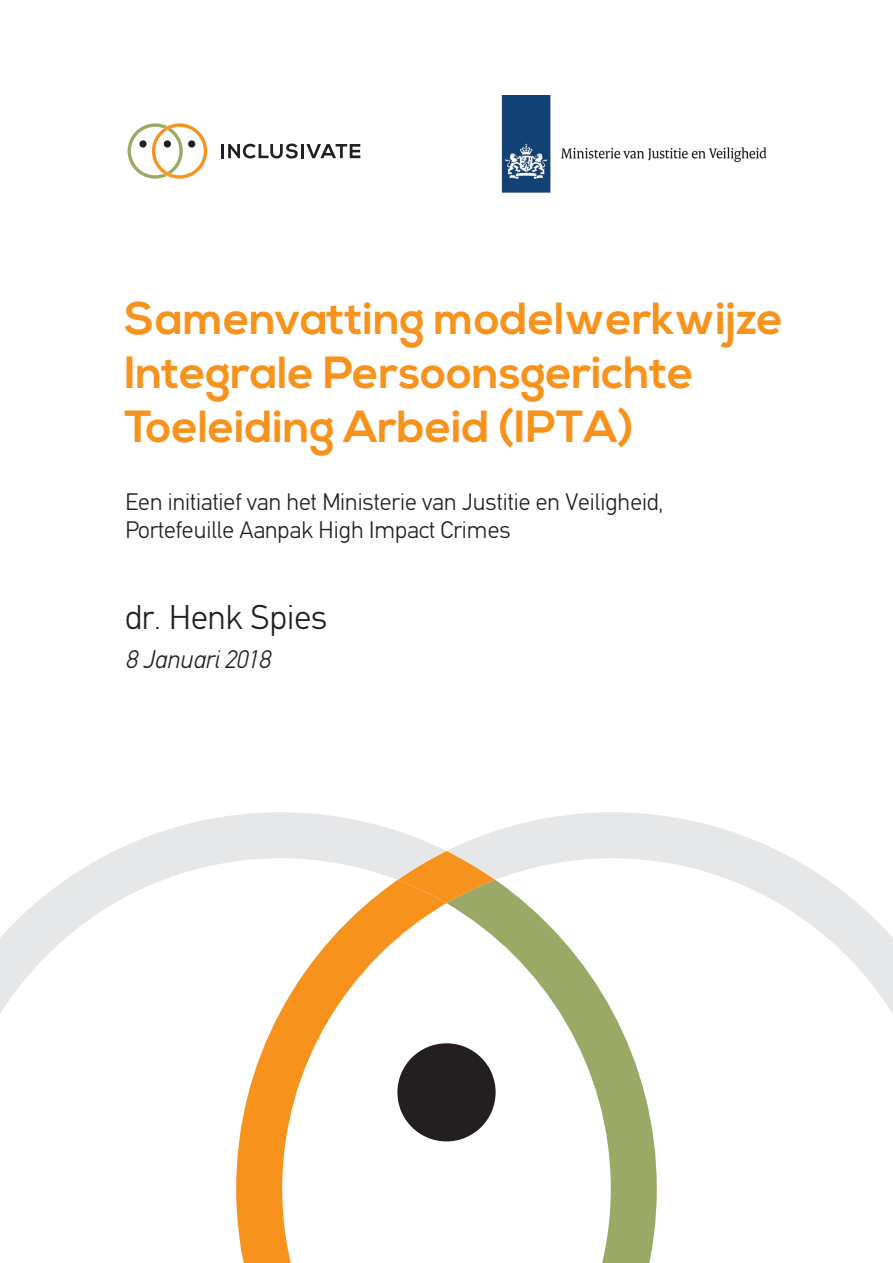
<style>
.page{position:relative;width:893px;height:1263px;background:#fff}
.page>*{position:absolute;margin:0;border:0;box-sizing:border-box;transform-origin:0 0}
.t1{font:700 45px/54px "Nexa";color:#f7931d}
.t2{font:300 34.5px "PF Din Text";color:#231f20}
.t3{font:italic 300 25.5px "PF Din Text";color:#231f20}
.t4{font:300 24px/28.8px "PF Din Text";color:#231f20}
</style>
<div class="page">
<svg style="left:128px;top:123px;width:79px;height:56px"></svg>
<div style="left:188px;top:140px;width:7px;height:8px;background:#231f20;border-radius:50%"></div>
<hr style="left:221px;top:144px;width:3px;height:14px;background:#231f20">
<svg style="left:228px;top:144px;width:70px;height:15px"></svg>
<hr style="left:301px;top:144px;width:3px;height:14px;background:#231f20">
<svg style="left:306px;top:144px;width:54px;height:14px"></svg>
<svg style="left:446px;top:903px;width:211px;height:360px"></svg>
<div style="left:397px;top:1043px;width:99px;height:98px;background:#231f20;border-radius:50%"></div>
<svg style="left:236px;top:903px;width:210px;height:360px"></svg>
<svg style="left:0;top:815px;width:236px;height:199px"></svg>
<svg style="left:657px;top:815px;width:236px;height:199px"></svg>
<svg style="left:236px;top:812px;width:421px;height:91px"></svg>
<img style="left:501px;top:95px;width:265px;height:98px">
<h1 class="t1" style="left:124px;top:293px;width:660px">Samenvatting modelwerkwijze<br>Integrale Persoonsgerichte<br>Toeleiding Arbeid (IPTA)</h1>
<p class="t4" style="left:125px;top:487px;width:539px">Een initiatief van het Ministerie van Justitie en Veiligheid,<br>Portefeuille Aanpak High Impact Crimes</p>
<h2 class="t2" style="left:125px;top:596px;width:203px">dr. Henk Spies</h2>
<p class="t3" style="left:125px;top:644px;width:146px">8 Januari 2018</p>
</div>
